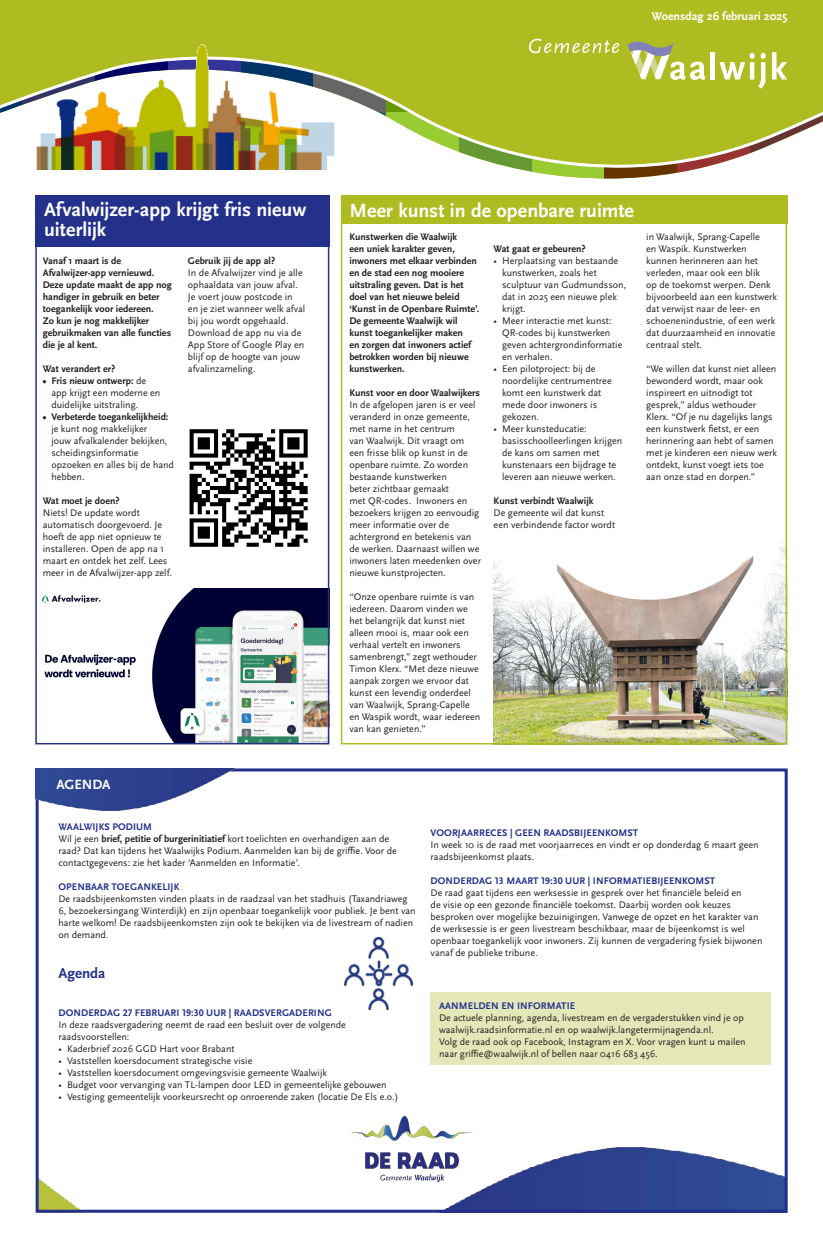
<style>
.page{position:relative;width:823px;height:1248px;background:#fff}
.page>*{position:absolute;margin:0;border:0;box-sizing:border-box;transform-origin:0 0}
.Koptekst_wit_20pt{font:700 20px/20px "Scala Sans Pro";color:#fff}
.broodtekst_10_12{font:700 15px "Scala Sans Pro";color:#24318b}
.Koptekst_wit_20pt-2{font:700 14px "Scala Sans Pro";letter-spacing:-.01em;color:#fff}
.t1{font:700 12px "Scala Sans Pro";color:#fff}
.broodtekst_10_12-2{font:10px/12px "Scala Sans Pro";color:#231f20}
.broodtekst_10_12-3{font:700 10px/12px "Scala Sans Pro";color:#231f20}
.broodtekst_10_12-4{font:700 10px "Scala Sans Pro";letter-spacing:.01em;color:#24318b}
.Kopje_Raad{font:700 10px "Scala Sans Pro";letter-spacing:.01em;color:#24318b}
.s1{font-weight:700}
</style>
<div class="page">
<img style="left:36px;top:169px;width:660px;height:10px">
<svg style="left:0;top:0;width:822px;height:169px;background:#b6c13f"></svg>
<img style="left:36px;top:45px;width:298px;height:124px">
<hr style="left:710px;top:52px;width:4px;height:27px;background:#fff">
<svg style="left:719px;top:53px;width:46px;height:36px"></svg>
<svg style="left:771px;top:52px;width:15px;height:27px"></svg>
<svg style="left:627px;top:42px;width:78px;height:38px"></svg>
<svg style="left:528px;top:39px;width:91px;height:14px"></svg>
<img style="left:41px;top:588px;width:285px;height:153px">
<img style="left:493px;top:547px;width:290px;height:194px">
<div style="left:341px;top:196px;width:445px;height:28px;background:#aebc21"></div>
<div style="left:35px;top:196px;width:294px;height:548px;border:2px solid #24318b"></div>
<div style="left:35px;top:196px;width:294px;height:51px;background:#24318b"></div>
<img style="left:189px;top:429px;width:119px;height:118px">
<img style="left:40px;top:1147px;width:743px;height:61px">
<img style="left:350px;top:1116px;width:122px;height:65px">
<div style="left:36px;top:768px;width:751px;height:444px;border:3px solid #24318b"></div>
<div style="left:430px;top:992px;width:340px;height:72px;background:#e4e8b9"></div>
<img style="left:344px;top:937px;width:68px;height:72px">
<img style="left:36px;top:768px;width:201px;height:42px">
<p class="t1" style="left:651px;top:9px;width:137px">Woensdag 26 februari 2025</p>
<p class="Koptekst_wit_20pt" style="left:44px;top:199px;width:264px">Afvalwijzer-app krijgt fris nieuw uiterlijk</p>
<p class="broodtekst_10_12-3" style="left:43px;top:255px;width:130px">Vanaf 1 maart is de<br>Afvalwijzer-app vernieuwd.<br>Deze update maakt de app nog handiger in gebruik en beter toegankelijk voor iedereen.<br>Zo kun je nog makkelijker gebruikmaken van alle functies die je al kent.</p>
<p class="broodtekst_10_12-3" style="left:43px;top:363px;width:74px">Wat verandert er?</p>
<p class="broodtekst_10_12-2" style="left:51px;top:375px;width:110px;text-indent:-9px"><span class="s1">• Fris nieuw ontwerp:</span> de app krijgt een moderne en duidelijke uitstraling.</p>
<p class="broodtekst_10_12-2" style="left:51px;top:411px;width:124px;text-indent:-9px"><span class="s1">• Verbeterde toegankelijkheid: </span>je kunt nog makkelijker<br>jouw afvalkalender bekijken, scheidingsinformatie opzoeken en alles bij de hand hebben.</p>
<p class="broodtekst_10_12-3" style="left:43px;top:495px;width:78px">Wat moet je doen?</p>
<p class="broodtekst_10_12-2" style="left:43px;top:507px;width:130px">Niets! De update wordt automatisch doorgevoerd. Je hoeft de app niet opnieuw te installeren. Open de app na 1 maart en ontdek het zelf. Lees meer in de Afvalwijzer-app zelf.</p>
<p class="broodtekst_10_12-3" style="left:188px;top:255px;width:89px">Gebruik jij de app al?</p>
<p class="broodtekst_10_12-2" style="left:188px;top:267px;width:119px">In de Afvalwijzer vind je alle ophaaldata van jouw afval.<br>Je voert jouw postcode in en je ziet wanneer welk afval bij jou wordt opgehaald.<br>Download de app nu via de<br>App Store of Google Play en blijf op de hoogte van jouw afvalinzameling.</p>
<p class="Koptekst_wit_20pt-2" style="left:56px;top:776px;width:55px">AGENDA</p>
<p class="Koptekst_wit_20pt" style="left:349px;top:201px;width:286px">Meer kunst in de openbare ruimte</p>
<p class="broodtekst_10_12-3" style="left:349px;top:231px;width:131px">Kunstwerken die Waalwijk<br>een uniek karakter geven, inwoners met elkaar verbinden en de stad een nog mooiere uitstraling geven. Dat is het doel van het nieuwe beleid ‘Kunst in de Openbare Ruimte’.<br>De gemeente Waalwijk wil kunst toegankelijker maken<br>en zorgen dat inwoners actief betrokken worden bij nieuwe kunstwerken.</p>
<p class="broodtekst_10_12-3" style="left:349px;top:387px;width:132px">Kunst voor en door Waalwijkers</p>
<p class="broodtekst_10_12-2" style="left:349px;top:399px;width:133px">In de afgelopen jaren is er veel veranderd in onze gemeente, met name in het centrum<br>van Waalwijk. Dit vraagt om een frisse blik op kunst in de openbare ruimte. Zo worden bestaande kunstwerken<br>beter zichtbaar gemaakt<br>met QR-codes. Inwoners en bezoekers krijgen zo eenvoudig meer informatie over de achtergrond en betekenis van de werken. Daarnaast willen we inwoners laten meedenken over nieuwe kunstprojecten.</p>
<p class="broodtekst_10_12-2" style="left:349px;top:591px;width:132px">“Onze openbare ruimte is van iedereen. Daarom vinden we het belangrijk dat kunst niet alleen mooi is, maar ook een verhaal vertelt en inwoners samenbrengt,” zegt wethouder<br>Timon Klerx. “Met deze nieuwe aanpak zorgen we ervoor dat kunst een levendig onderdeel van Waalwijk, Sprang-Capelle en Waspik wordt, waar iedereen van kan genieten.”</p>
<p class="broodtekst_10_12-3" style="left:493px;top:243px;width:94px">Wat gaat er gebeuren?</p>
<p class="broodtekst_10_12-2" style="left:502px;top:255px;width:125px;text-indent:-9px">• Herplaatsing van bestaande kunstwerken, zoals het sculptuur van Gudmundsson, dat in 2025 een nieuwe plek krijgt.</p>
<p class="broodtekst_10_12-2" style="left:502px;top:315px;width:122px;text-indent:-9px">• Meer interactie met kunst:<br>QR-codes bij kunstwerken geven achtergrondinformatie en verhalen.</p>
<p class="broodtekst_10_12-2" style="left:502px;top:363px;width:111px;text-indent:-9px">• Een pilotproject: bij de noordelijke centrumentree komt een kunstwerk dat mede door inwoners is gekozen.</p>
<p class="broodtekst_10_12-2" style="left:502px;top:423px;width:121px;text-indent:-9px">• Meer kunsteducatie: basisschoolleerlingen krijgen de kans om samen met kunstenaars een bijdrage te leveren aan nieuwe werken.</p>
<p class="broodtekst_10_12-3" style="left:493px;top:495px;width:101px">Kunst verbindt Waalwijk</p>
<p class="broodtekst_10_12-2" style="left:493px;top:507px;width:123px">De gemeente wil dat kunst een verbindende factor wordt</p>
<p class="broodtekst_10_12-2" style="left:645px;top:231px;width:132px">in Waalwijk, Sprang-Capelle<br>en Waspik. Kunstwerken kunnen herinneren aan het verleden, maar ook een blik<br>op de toekomst werpen. Denk bijvoorbeeld aan een kunstwerk dat verwijst naar de leer- en schoenenindustrie, of een werk dat duurzaamheid en innovatie centraal stelt.</p>
<p class="broodtekst_10_12-2" style="left:645px;top:363px;width:132px">“We willen dat kunst niet alleen bewonderd wordt, maar ook inspireert en uitnodigt tot gesprek,” aldus wethouder<br>Klerx. “Of je nu dagelijks langs een kunstwerk fietst, er een herinnering aan hebt of samen met je kinderen een nieuw werk ontdekt, kunst voegt iets toe aan onze stad en dorpen.”</p>
<p class="Kopje_Raad" style="left:58px;top:820px;width:95px">WAALWIJKS PODIUM</p>
<p class="broodtekst_10_12-2" style="left:58px;top:832px;width:340px">Wil je een <span class="s1">brief, petitie of burgerinitiatief</span> kort toelichten en overhandigen aan de raad? Dat kan tijdens het Waalwijks Podium. Aanmelden kan bij de griffie. Voor de contactgegevens: zie het kader ‘Aanmelden en Informatie’.</p>
<p class="Kopje_Raad" style="left:58px;top:880px;width:122px">OPENBAAR TOEGANKELIJK</p>
<p class="broodtekst_10_12-2" style="left:58px;top:892px;width:358px">De raadsbijeenkomsten vinden plaats in de raadzaal van het stadhuis (Taxandriaweg 6, bezoekersingang Winterdijk) en zijn openbaar toegankelijk voor publiek. Je bent van harte welkom! De raadsbijeenkomsten zijn ook te bekijken via de livestream of nadien on demand.</p>
<p class="broodtekst_10_12" style="left:58px;top:964px;width:48px">Agenda</p>
<p class="broodtekst_10_12-4" style="left:58px;top:1006px;width:274px">DONDERDAG 27 FEBRUARI 19:30 UUR | RAADSVERGADERING</p>
<p class="broodtekst_10_12-2" style="left:58px;top:1018px;width:289px">In deze raadsvergadering neemt de raad een besluit over de volgende raadsvoorstellen:</p>
<p class="broodtekst_10_12-2" style="left:58px;top:1042px;width:177px">• Kaderbrief 2026 GGD Hart voor Brabant</p>
<p class="broodtekst_10_12-2" style="left:58px;top:1054px;width:195px">• Vaststellen koersdocument strategische visie</p>
<p class="broodtekst_10_12-2" style="left:58px;top:1066px;width:270px">• Vaststellen koersdocument omgevingsvisie gemeente Waalwijk</p>
<p class="broodtekst_10_12-2" style="left:58px;top:1078px;width:329px">• Budget voor vervanging van TL-lampen door LED in gemeentelijke gebouwen</p>
<p class="broodtekst_10_12-2" style="left:58px;top:1090px;width:341px">• Vestiging gemeentelijk voorkeursrecht op onroerende zaken (locatie De Els e.o.)</p>
<p class="broodtekst_10_12-4" style="left:430px;top:826px;width:209px">VOORJAARRECES | GEEN RAADSBIJEENKOMST</p>
<p class="broodtekst_10_12-2" style="left:430px;top:838px;width:329px">In week 10 is de raad met voorjaarreces en vindt er op donderdag 6 maart geen raadsbijeenkomst plaats.</p>
<p class="broodtekst_10_12-4" style="left:430px;top:874px;width:286px">DONDERDAG 13 MAART 19:30 UUR | INFORMATIEBIJEENKOMST</p>
<p class="broodtekst_10_12-2" style="left:430px;top:886px;width:333px">De raad gaat tijdens een werksessie in gesprek over het financiële beleid en<br>de visie op een gezonde financiële toekomst. Daarbij worden ook keuzes besproken over mogelijke bezuinigingen. Vanwege de opzet en het karakter van de werksessie is er geen livestream beschikbaar, maar de bijeenkomst is wel openbaar toegankelijk voor inwoners. Zij kunnen de vergadering fysiek bijwonen vanaf de publieke tribune.</p>
<p class="broodtekst_10_12-4" style="left:439px;top:999px;width:137px">AANMELDEN EN INFORMATIE</p>
<p class="broodtekst_10_12-2" style="left:439px;top:1011px;width:306px">De actuele planning, agenda, livestream en de vergaderstukken vind je op waalwijk.raadsinformatie.nl en op waalwijk.langetermijnagenda.nl.</p>
<p class="broodtekst_10_12-2" style="left:439px;top:1035px;width:308px">Volg de raad ook op Facebook, Instagram en X. Voor vragen kunt u mailen naar griffie@waalwijk.nl of bellen naar 0416 683 456.</p>
</div>
